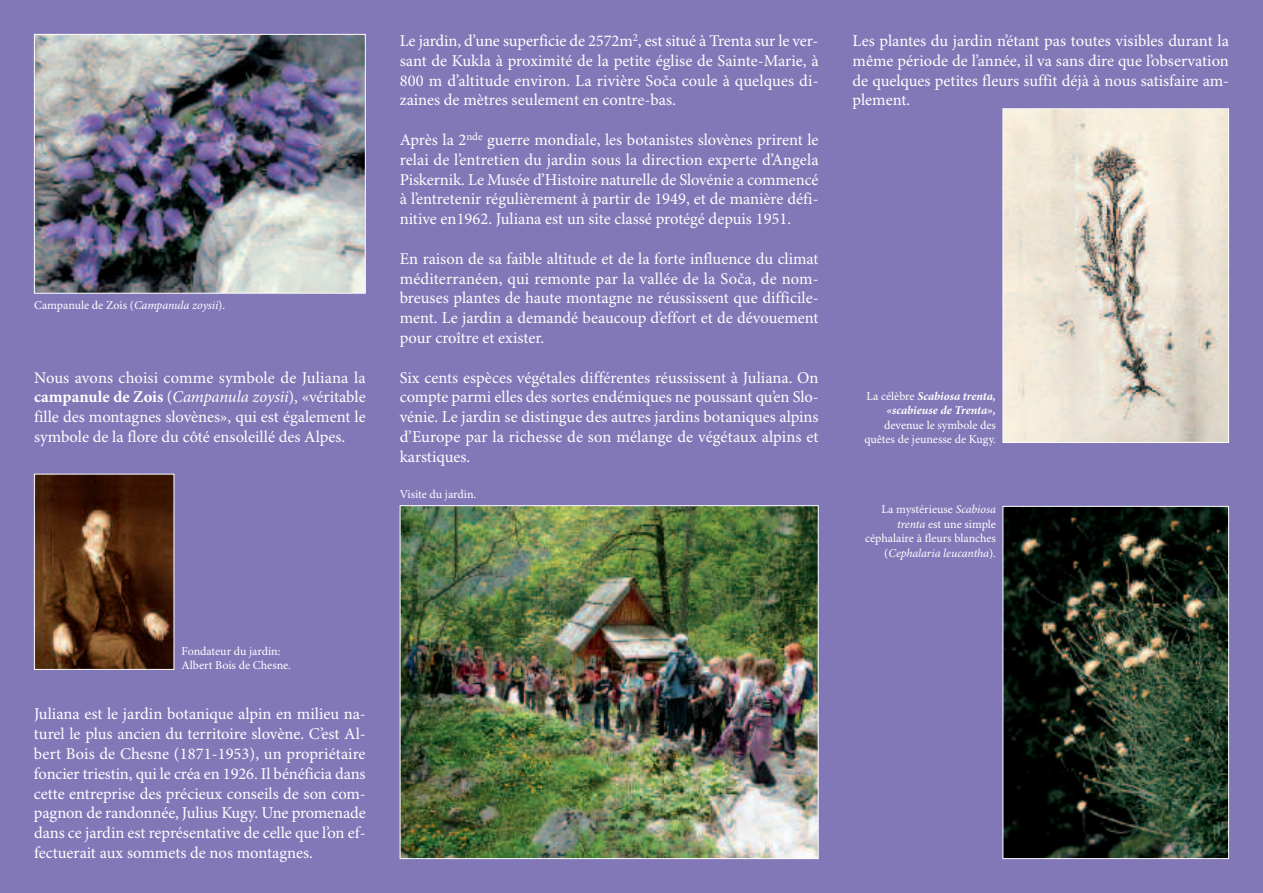
<style>
.page{position:relative;width:1263px;height:893px;background:#8278b8}
.page>*{position:absolute;margin:0;border:0;box-sizing:border-box;transform-origin:0 0}
.t1{font:16.5px/19.8px "Minion Pro";color:#fff;text-align:justify}
.t2{font:12px/14.4px "Minion Pro";color:#fff;text-align:right}
.t3{font:italic 700 12px/14.4px "Minion Pro";color:#fff;text-align:right}
.s1{font-style:italic}
.s2{font-weight:700}
.s3{font-weight:400;font-style:normal}
</style>
<div class="page">
<img style="left:36px;top:36px;width:328px;height:256px">
<div style="left:34px;top:34px;width:332px;height:260px;border:1px solid #fff"></div>
<img style="left:36px;top:476px;width:136px;height:192px">
<div style="left:34px;top:474px;width:140px;height:196px;border:1px solid #fff"></div>
<img style="left:1004px;top:110px;width:223px;height:331px">
<div style="left:1002px;top:108px;width:227px;height:335px;border:1px solid #fff"></div>
<img style="left:1004px;top:508px;width:223px;height:349px">
<div style="left:1002px;top:506px;width:227px;height:353px;border:1px solid #fff"></div>
<img style="left:402px;top:507px;width:415px;height:350px">
<div style="left:400px;top:505px;width:419px;height:354px;border:1px solid #fff"></div>
<p class="t2" style="left:34px;top:299px;width:193px">Campanule de Zois (<span class="s1">Campanula zoysii</span>).</p>
<p class="t1" style="left:34px;top:369px;width:333px">Nous avons choisi comme symbole de Juliana la <span class="s2">campanule de Zois</span> (<span class="s1">Campanula zoysii</span>), «véritable fille des montagnes slovènes», qui est également le symbole de la flore du côté ensoleillé des alpes.</p>
<p class="t1" style="left:400px;top:32px;width:420px">Le jardin, d’une superficie de 2572m<sup>2</sup>, est situé à Trenta sur le ver&shy;sant de Kukla à proximité de la petite église de Sainte-Marie, à 800 m d’altitude environ. La rivière Soča coule à quelques di&shy;zaines de mètres seulement en contre-bas.</p>
<p class="t1" style="left:400px;top:131px;width:420px">après la 2<sup>nde</sup> guerre mondiale, les botanistes slovènes prirent le relai de l’entretien du jardin sous la direction experte d’angela Piskernik. Le Musée d’Histoire naturelle de Slovénie a commencé à l’entretenir régulièrement à partir de 1949, et de manière défi&shy;nitive en1962. Juliana est un site classé protégé depuis 1951.</p>
<p class="t1" style="left:400px;top:250px;width:420px">En raison de sa faible altitude et de la forte influence du climat méditerranéen, qui remonte par la vallée de la Soča, de nom&shy;breuses plantes de haute montagne ne réussissent que difficile&shy;ment. Le jardin a demandé beaucoup d’effort et de dévouement pour croître et exister.</p>
<p class="t1" style="left:400px;top:369px;width:420px">Six cents espèces végétales différentes réussissent à Juliana. On compte parmi elles des sortes endémiques ne poussant qu’en Slo&shy;vénie. Le jardin se distingue des autres jardins botaniques alpins d’Europe par la richesse de son mélange de végétaux alpins et karstiques.</p>
<p class="t2" style="left:400px;top:488px;width:78px">visite du jardin.</p>
<p class="t1" style="left:853px;top:32px;width:378px">Les plantes du jardin n’étant pas toutes visibles durant la même période de l’année, il va sans dire que l’observation de quelques petites fleurs suffit déjà à nous satisfaire am&shy;plement.</p>
<p class="t3" style="left:866px;top:390px;width:131px"><span class="s3">La célèbre</span> Scabiosa trenta, «scabieuse de Trenta»,</p>
<p class="t2" style="left:864px;top:419px;width:133px">devenue le symbole des quêtes de jeunesse de Kugy.</p>
<p class="t2" style="left:865px;top:503px;width:133px">La mystérieuse <span class="s1">Scabiosa trenta</span> est une simple céphalaire à fleurs blanches (<span class="s1">Cephalaria leucantha</span>).</p>
<p class="t2" style="left:182px;top:645px;width:111px;text-align:left">Fondateur du jardin: albert Bois de Chesne.</p>
<p class="t1" style="left:34px;top:706px;width:333px">Juliana est le jardin botanique alpin en milieu na&shy;turel le plus ancien du territoire slovène. C’est al&shy;bert Bois de Chesne (1871-1953), un propriétaire foncier triestin, qui le créa en 1926. Il bénéficia dans cette entreprise des précieux conseils de son com&shy;pagnon de randonnée, Julius Kugy. une promenade dans ce jardin est représentative de celle que l’on ef&shy;fectuerait aux sommets de nos montagnes.</p>
</div>
